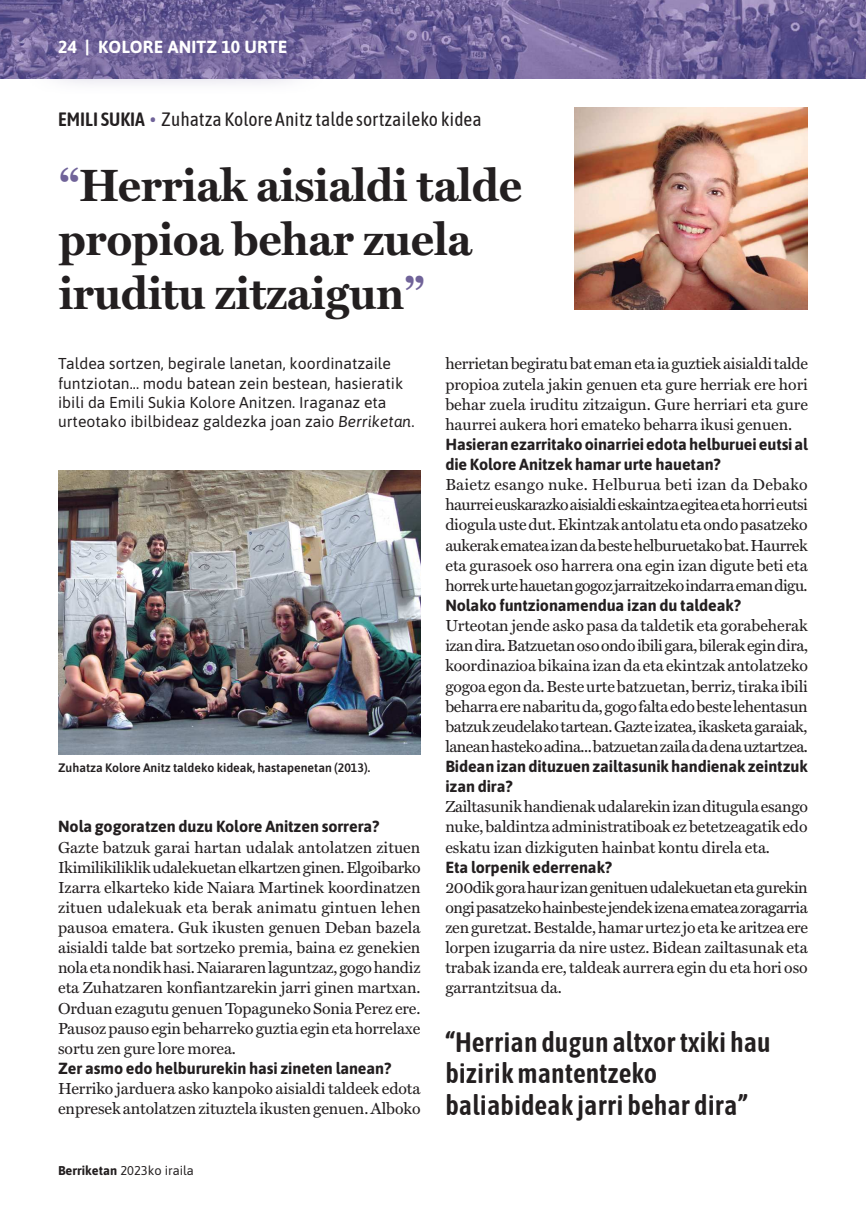
<style>
.page{position:relative;width:866px;height:1214px;background:#fff}
.page>*{position:absolute;margin:0;border:0;box-sizing:border-box;transform-origin:0 0}
.elkarrizketa_tit_kul{font:700 45.5px/54.2px "Miller Text";letter-spacing:-.01em;color:#231f20}
.entresaka{font:600 28px/31.5px "Asap Condensed";color:#231f20}
.elkarrizketa_izena{font:19.25px "Asap Condensed";color:#231f20}
.zintillo_orokorra_go{font:700 17.5px "Asap";letter-spacing:.01em;color:#fff}
.elkarizketa_galdera{font:16.1px/20.1px "Miller Text Roman";letter-spacing:-.005em;color:#231f20;text-align:justify}
.elkarizketa_galdera-2{font:700 16.1px/20.1px "Asap";letter-spacing:-.005em;color:#231f20}
.sarrera{font:15.75px/19.2px "Asap";color:#231f20}
.etakitto_eta_data_ez{font:12.78px "Asap";color:#231f20}
.argazki_oina{font:600 12.25px "Asap";color:#231f20}
.s1{font-weight:600}
.s2{color:#706399}
.s3{font-style:italic}
.s4{font-weight:700}
.s5{font-family:"Asap";font-weight:700}
</style>
<div class="page">
<img style="left:0;top:0;width:865px;height:78px">
<svg style="left:26px;top:6px;width:301px;height:78px;background:#796ca0"></svg>
<img style="left:574px;top:108px;width:233px;height:201px">
<img style="left:58px;top:470px;width:362px;height:285px">
<p class="zintillo_orokorra_go" style="left:58px;top:34px;width:231px">24 | KOLORE ANITZ 10 URTE</p>
<p class="elkarrizketa_izena" style="left:58px;top:106px;width:425px"><span class="s1">EMILI SUKIA</span> <span class="s2">•</span> Zuhatza Kolore Anitz talde sortzaileko kidea</p>
<p class="elkarrizketa_tit_kul" style="left:59px;top:158px;width:464px"><span class="s2">“</span>Herriak aisialdi talde propioa behar zuela iruditu zitzaigun<span class="s2">”</span></p>
<p class="sarrera" style="left:58px;top:353px;width:358px">Taldea sortzen, begirale lanetan, koordinatzaile funtziotan... modu batean zein bestean, hasieratik ibili da Emili Sukia Kolore Anitzen. Iraganaz eta urteotako ibilbideaz galdezka joan zaio <span class="s3">Berriketan</span>.</p>
<p class="argazki_oina" style="left:58px;top:759px;width:313px">Zuhatza Kolore Anitz taldeko kideak, hastapenetan (2013).</p>
<p class="elkarizketa_galdera-2" style="left:58px;top:816px;width:323px">Nola gogoratzen duzu Kolore Anitzen sorrera?</p>
<p class="elkarizketa_galdera" style="left:58px;top:837px;width:364px">Gazte batzuk garai hartan udalak antolatzen zituen Ikimilikiliklik udalekuetan elkartzen ginen. Elgoibarko Izarra elkarteko kide Naiara Martinek koordinatzen zituen udalekuak eta berak animatu gintuen lehen pausoa ematera. Guk ikusten genuen Deban bazela aisialdi talde bat sortzeko premia, baina ez genekien nola eta nondik hasi. Naiararen laguntzaz, gogo handiz eta Zuhatzaren konfiantzarekin jarri ginen martxan.<br>Orduan ezagutu genuen Topaguneko Sonia Perez ere.<br>Pausoz pauso egin beharreko guztia egin eta horrelaxe sortu zen gure lore morea.</p>
<p class="elkarizketa_galdera-2" style="left:58px;top:1057px;width:334px">Zer asmo edo helbururekin hasi zineten lanean?</p>
<p class="elkarizketa_galdera" style="left:58px;top:1078px;width:364px">Herriko jarduera asko kanpoko aisialdi taldeek edota enpresek antolatzen zituztela ikusten genuen. Alboko</p>
<p class="etakitto_eta_data_ez" style="left:58px;top:1161px;width:137px"><span class="s4">Berriketan</span> 2023ko iraila</p>
<p class="elkarizketa_galdera" style="left:445px;top:354px;width:364px">herrietan begiratu bat eman eta ia guztiek aisialdi talde propioa zutela jakin genuen eta gure herriak ere hori behar zuela iruditu zitzaigun. Gure herriari eta gure haurrei aukera hori emateko beharra ikusi genuen.</p>
<p class="elkarizketa_galdera-2" style="left:445px;top:433px;width:364px">Hasieran ezarritako oinarriei edota helburuei eutsi al die Kolore Anitzek hamar urte hauetan?</p>
<p class="elkarizketa_galdera" style="left:445px;top:474px;width:364px">Baietz esango nuke. Helburua beti izan da Debako haurrei euskarazko aisialdi eskaintza egitea eta horri eutsi diogula uste dut. Ekintzak antolatu eta ondo pasatzeko aukerak ematea izan da beste helburuetako bat. Haurrek eta gurasoek oso harrera ona egin izan digute beti eta horrek urte hauetan gogoz jarraitzeko indarra eman digu.<br><span class="s5">Nolako funtzionamendua izan du taldeak?</span></p>
<p class="elkarizketa_galdera" style="left:445px;top:615px;width:364px">Urteotan jende asko pasa da taldetik eta gorabeherak izan dira. Batzuetan oso ondo ibili gara, bilerak egin dira, koordinazioa bikaina izan da eta ekintzak antolatzeko gogoa egon da. Beste urte batzuetan, berriz, tiraka ibili beharra ere nabaritu da, gogo falta edo beste lehentasun batzuk zeudelako tartean. Gazte izatea, ikasketa garaiak, lanean hasteko adina... batzuetan zaila da dena uztartzea.</p>
<p class="elkarizketa_galdera-2" style="left:445px;top:755px;width:364px">Bidean izan dituzuen zailtasunik handienak zeintzuk izan dira?</p>
<p class="elkarizketa_galdera" style="left:445px;top:796px;width:364px">Zailtasunik handienak udalarekin izan ditugula esango nuke, baldintza administratiboak ez betetzeagatik edo eskatu izan dizkiguten hainbat kontu direla eta.</p>
<p class="elkarizketa_galdera-2" style="left:445px;top:856px;width:168px">Eta lorpenik ederrenak?</p>
<p class="elkarizketa_galdera" style="left:445px;top:877px;width:364px">200dik gora haur izan genituen udalekuetan eta gurekin ongi pasatzeko hainbeste jendek izena ematea zoragarria zen guretzat. Bestalde, hamar urtez jo eta ke aritzea ere lorpen izugarria da nire ustez. Bidean zailtasunak eta trabak izanda ere, taldeak aurrera egin du eta hori oso garrantzitsua da.</p>
<p class="entresaka" style="left:445px;top:1025px;width:327px">“Herrian dugun altxor txiki hau bizirik mantentzeko</p>
<p class="entresaka" style="left:445px;top:1088px;width:303px">baliabideak jarri behar dira”</p>
</div>
